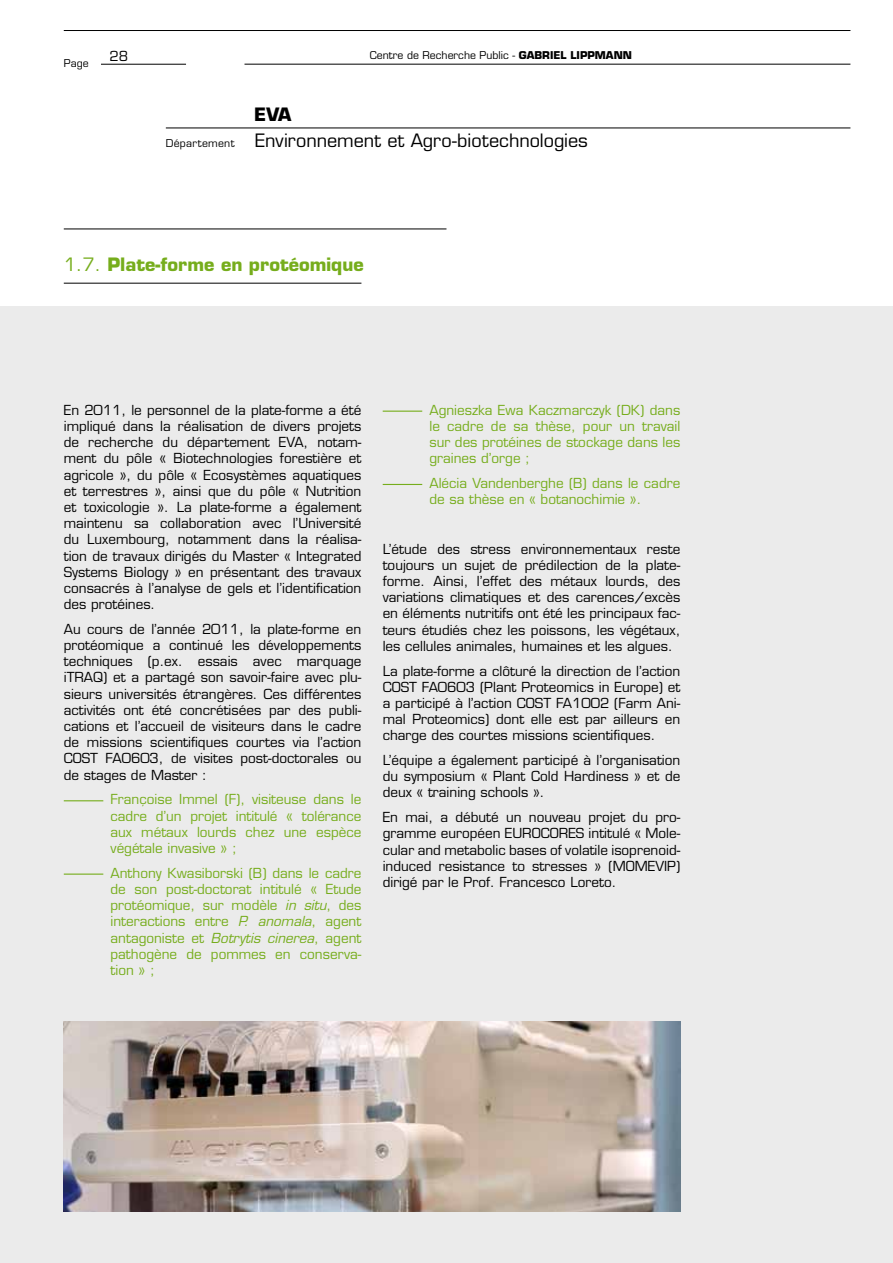
<style>
.page{position:relative;width:893px;height:1263px;background:#fff}
.page>*{position:absolute;margin:0;border:0;box-sizing:border-box;transform-origin:0 0}
.t1{font:18px/25.8px "Eurostile";color:#000}
.t2{font:700 18px "Eurostile";color:#76ad1c}
.t3{font:13.5px/16.2px "Eurostile";color:#000;text-align:justify}
.t4{font:13.5px/16.2px "Eurostile";color:#76ad1c;text-align:justify}
.t5{font:10.5px "Eurostile";color:#000}
.s1{font-weight:700}
.s2{font-size:10.5px}
.s3{font-weight:400}
.s4{font-style:italic}
</style>
<div class="page">
<div style="left:0;top:306px;width:892px;height:957px;background:#ebebeb"></div>
<hr style="left:64px;top:30px;width:786px;height:1px;background:#000">
<hr style="left:101px;top:64px;width:85px;height:1px;background:#000">
<hr style="left:244px;top:64px;width:606px;height:1px;background:#000">
<hr style="left:166px;top:128px;width:684px;height:1px;background:#000">
<hr style="left:64px;top:283px;width:297px;height:1px;background:#000">
<hr style="left:64px;top:229px;width:382px;height:1px;background:#000">
<hr style="left:383px;top:411px;width:39px;height:1px;background:#76ad1c">
<hr style="left:383px;top:484px;width:39px;height:1px;background:#76ad1c">
<hr style="left:64px;top:800px;width:39px;height:1px;background:#76ad1c">
<hr style="left:64px;top:873px;width:39px;height:2px;background:#76ad1c">
<img style="left:64px;top:1021px;width:616px;height:191px">
<p class="t5" style="left:64px;top:57px;width:26px">Page</p>
<p class="t3" style="left:109px;top:48px;width:20px">28</p>
<p class="t5" style="left:370px;top:49px;width:263px">Centre de Recherche Public - <span class="s1">GABRIEL LIPPMANN</span></p>
<h1 class="t1" style="left:166px;top:102px;width:424px;text-indent:88px"><span class="s1">EVA<br></span><span class="s2">Département</span> Environnement et Agro-biotechnologies</h1>
<h1 class="t2" style="left:64px;top:253px;width:301px"><span class="s3">1.7.</span> Plate-forme en protéomique</h1>
<p class="t3" style="left:64px;top:402px;width:299px">En 2011, le personnel de la plate-forme a été impliqué dans la réalisation de divers projets de recherche du département EVA, notam&shy;ment du pôle « Biotechnologies forestière et agricole », du pôle « Ecosystèmes aquatiques et terrestres », ainsi que du pôle « Nutrition et toxicologie ». La plate-forme a également maintenu sa collaboration avec l’Université du Luxembourg, notamment dans la réalisa&shy;tion de travaux dirigés du Master « Integrated Systems Biology » en présentant des travaux consacrés à l’analyse de gels et l’identification des protéines.</p>
<p class="t3" style="left:64px;top:621px;width:299px">Au cours de l’année 2011, la plate-forme en protéomique a continué les développements techniques (p.ex. essais avec marquage iTRAQ) et a partagé son savoir-faire avec plu&shy;sieurs universités étrangères. Ces différentes activités ont été concrétisées par des publi&shy;cations et l’accueil de visiteurs dans le cadre de missions scientifiques courtes via l’action COST FA0603, de visites post-doctorales ou de stages de Master :</p>
<p class="t4" style="left:111px;top:791px;width:252px">Françoise Immel (F), visiteuse dans le cadre d’un projet intitulé « tolérance aux métaux lourds chez une espèce végétale invasive » ;</p>
<p class="t4" style="left:111px;top:865px;width:252px">Anthony Kwasiborski (B) dans le cadre de son post-doctorat intitulé « Etude protéomique, sur modèle <span class="s4">in situ</span>, des interactions entre <span class="s4">P. anomala</span>, agent antagoniste et <span class="s4">Botrytis cinerea</span>, agent pathogène de pommes en conserva&shy;tion » ;</p>
<p class="t4" style="left:429px;top:402px;width:252px">Agnieszka Ewa Kaczmarczyk (DK) dans le cadre de sa thèse, pour un travail sur des protéines de stockage dans les graines d’orge ;</p>
<p class="t4" style="left:429px;top:475px;width:252px">Alécia Vandenberghe (B) dans le cadre de sa thèse en « botanochimie ».</p>
<p class="t3" style="left:383px;top:541px;width:299px">L’étude des stress environnementaux reste toujours un sujet de prédilection de la plate&shy;forme. Ainsi, l’effet des métaux lourds, des variations climatiques et des carences/excès en éléments nutritifs ont été les principaux fac&shy;teurs étudiés chez les poissons, les végétaux, les cellules animales, humaines et les algues.</p>
<p class="t3" style="left:383px;top:662px;width:299px">La plate-forme a clôturé la direction de l’action COST FA0603 (Plant Proteomics in Europe) et a participé à l’action COST FA1002 (Farm Ani&shy;mal Proteomics) dont elle est par ailleurs en charge des courtes missions scientifiques.</p>
<p class="t3" style="left:383px;top:752px;width:299px">L’équipe a également participé à l’organisation du symposium « Plant Cold Hardiness » et de deux « training schools ».</p>
<p class="t3" style="left:383px;top:809px;width:299px">En mai, a débuté un nouveau projet du pro&shy;gramme européen EUROCORES intitulé « Mole&shy;cular and metabolic bases of volatile isoprenoid&shy;induced resistance to stresses » (MOMEVIP) dirigé par le Prof. Francesco Loreto.</p>
</div>
